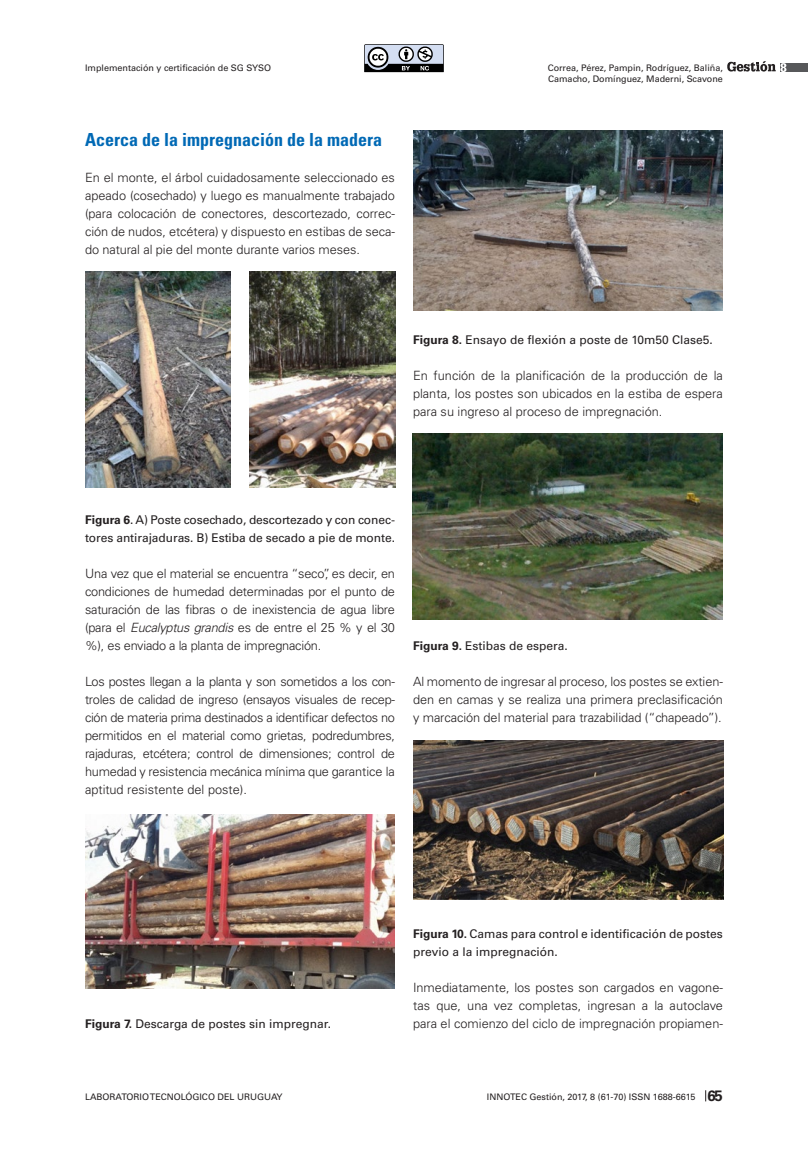
<style>
.page{position:relative;width:808px;height:1149px;background:#fff}
.page>*{position:absolute;margin:0;border:0;box-sizing:border-box;transform-origin:0 0}
.figura{font:700 condensed 18px "Univers LT Std";color:#0069b5}
.t1{font:700 15px "Univers LT Std";color:#231f20}
.texto_normal{font:300 12.75px/18px "Univers LT Std";letter-spacing:-.005em;color:#231f20;text-align:justify}
.figura-2{font:12px/18px "Univers LT Std";color:#231f20}
.t2{font:9px/10.8px "Univers LT Std";color:#231f20}
.s1{font-weight:700}
.s2{font-style:italic}
</style>
<div class="page">
<svg style="left:364px;top:44px;width:80px;height:28px"></svg>
<div style="left:780px;top:63px;width:28px;height:9px;background:#57585a"></div>
<svg style="left:727px;top:61px;width:59px;height:11px"></svg>
<img style="left:85px;top:272px;width:146px;height:216px">
<img style="left:250px;top:272px;width:145px;height:216px">
<img style="left:85px;top:814px;width:310px;height:174px">
<img style="left:413px;top:130px;width:310px;height:180px">
<img style="left:412px;top:434px;width:311px;height:185px">
<img style="left:413px;top:740px;width:310px;height:159px">
<p class="t2" style="left:85px;top:62px;width:188px">Implementación y certificación de SG SYSO</p>
<p class="t2" style="left:548px;top:62px;width:177px">Correa, Pérez, Pampin, Rodríguez, Baliña,<br>Camacho, Domínguez, Maderni, Scavone</p>
<p class="figura" style="left:85px;top:128px;width:298px">Acerca de la impregnación de la madera</p>
<p class="texto_normal" style="left:85px;top:168px;width:311px">En el monte, el árbol cuidadosamente seleccionado es apeado (cosechado) y luego es manualmente trabajado (para colocación de conectores, descortezado, correc&shy;ción de nudos, etcétera) y dispuesto en estibas de seca&shy;do natural al pie del monte durante varios meses.</p>
<p class="figura-2" style="left:413px;top:330px;width:301px"><span class="s1">Figura 8.</span> Ensayo de flexión a poste de 10m50 Clase5.</p>
<p class="texto_normal" style="left:413px;top:366px;width:311px">En función de la planificación de la producción de la planta, los postes son ubicados en la estiba de espera para su ingreso al proceso de impregnación.</p>
<p class="figura-2" style="left:85px;top:510px;width:311px"><span class="s1">Figura 6</span>. A) Poste cosechado, descortezado y con conec&shy;tores antirajaduras. B) Estiba de secado a pie de monte.</p>
<p class="texto_normal" style="left:85px;top:564px;width:311px">Una vez que el material se encuentra “seco”, es decir, en condiciones de humedad determinadas por el punto de saturación de las fibras o de inexistencia de agua libre (para el <span class="s2">Eucalyptus grandis</span> es de entre el 25 % y el 30 %), es enviado a la planta de impregnación.</p>
<p class="texto_normal" style="left:85px;top:672px;width:311px">Los postes llegan a la planta y son sometidos a los con&shy;troles de calidad de ingreso (ensayos visuales de recep&shy;ción de materia prima destinados a identificar defectos no permitidos en el material como grietas, podredumbres, rajaduras, etcétera; control de dimensiones; control de humedad y resistencia mecánica mínima que garantice la aptitud resistente del poste).</p>
<p class="figura-2" style="left:413px;top:636px;width:156px"><span class="s1">Figura 9.</span> Estibas de espera.</p>
<p class="texto_normal" style="left:413px;top:672px;width:311px">Al momento de ingresar al proceso, los postes se extien&shy;den en camas y se realiza una primera preclasificación y marcación del material para trazabilidad (“chapeado”).</p>
<p class="figura-2" style="left:85px;top:1014px;width:248px"><span class="s1">Figura 7.</span> Descarga de postes sin impregnar.</p>
<p class="figura-2" style="left:413px;top:924px;width:311px"><span class="s1">Figura 10.</span> Camas para control e identificación de postes previo a la impregnación.</p>
<p class="texto_normal" style="left:413px;top:978px;width:311px">Inmediatamente, los postes son cargados en vagone&shy;tas que, una vez completas, ingresan a la autoclave para el comienzo del ciclo de impregnación propiamen-</p>
<p class="t2" style="left:85px;top:1090px;width:199px">LABORATORIO TECNOLÓGICO DEL URUGUAY</p>
<p class="t1" style="left:707px;top:1086px;width:17px">65</p>
<p class="t2" style="left:487px;top:1090px;width:210px">INNOTEC Gestión, 2017, 8 (61-70) ISSN 1688-6615</p>
</div>
